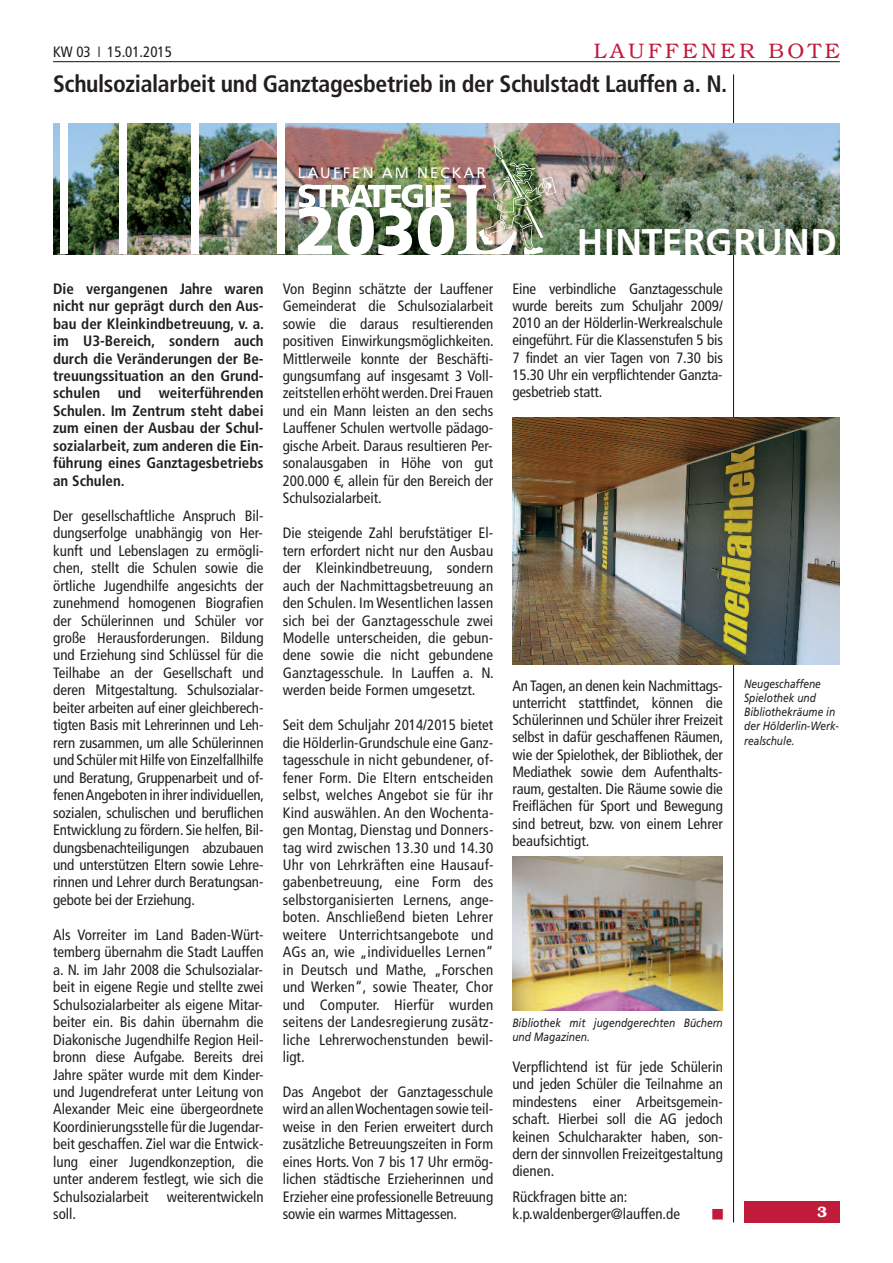
<style>
.page{position:relative;width:893px;height:1263px;background:#fff}
.page>*{position:absolute;margin:0;border:0;box-sizing:border-box;transform-origin:0 0}
.t1{font:700 36.75px "Frutiger BQ";letter-spacing:.04em;color:#fff}
.t2{font:700 condensed 23.7px "Frutiger LT";letter-spacing:-.015em;color:#231f20}
.t3{font:300 21px "Bookman LT";letter-spacing:.175em;color:#c11b3b}
.t4{font:condensed 15px/17.4px "Frutiger LT";color:#231f20;text-align:justify}
.t5{font:700 condensed 15px/17.4px "Frutiger LT";color:#231f20;text-align:justify}
.t6{font:15px "Frutiger BQ";letter-spacing:.18em;color:#fff}
.t7{font:600 15px "Bookman LT";color:#fff}
.t8{font:italic 12px/14.2px "Frutiger LT";color:#231f20;scale:.85 1}
</style>
<div class="page">
<hr style="left:733px;top:74px;width:1px;height:1148px;background:#231f20">
<hr style="left:53px;top:61px;width:787px;height:1px;background:#231f20">
<div style="left:744px;top:1201px;width:96px;height:21px;background:#c11b3b"></div>
<img style="left:53px;top:123px;width:787px;height:131px">
<img style="left:298px;top:144px;width:258px;height:110px">
<div style="left:60px;top:123px;width:8px;height:131px;background:#fff"></div>
<div style="left:119px;top:123px;width:7px;height:131px;background:#fff"></div>
<div style="left:192px;top:123px;width:7px;height:131px;background:#fff"></div>
<div style="left:278px;top:123px;width:7px;height:131px;background:#fff"></div>
<img style="left:512px;top:417px;width:328px;height:247px">
<img style="left:512px;top:856px;width:211px;height:154px">
<p class="t4" style="left:53px;top:44px;width:120px">KW 03 ❘ 15.01.2015</p>
<h3 class="t3" style="left:594px;top:38px;width:247px">LAUFFENER BOTE</h3>
<h2 class="t2" style="left:53px;top:74px;width:676px">Schulsozialarbeit und Ganztagesbetrieb in der Schulstadt Lauffen a. N.</h2>
<p class="t6" style="left:298px;top:164px;width:189px">LAUFFEN AM NECKAR</p>
<p class="t5" style="left:53px;top:281px;width:213px">Die vergangenen Jahre waren nicht nur geprägt durch den Aus&shy;bau der Kleinkindbetreuung, v. a. im U3-Bereich, sondern auch durch die Veränderungen der Be&shy;treuungssituation an den Grund&shy;schulen und weiterführenden Schulen. Im Zentrum steht dabei zum einen der Ausbau der Schul&shy;sozialarbeit, zum anderen die Ein&shy;führung eines Ganztagesbetriebs an Schulen.</p>
<p class="t4" style="left:53px;top:508px;width:213px">Der gesellschaftliche Anspruch Bil&shy;dungserfolge unabhängig von Her&shy;kunft und Lebenslagen zu ermögli&shy;chen, stellt die Schulen sowie die örtliche Jugendhilfe angesichts der zunehmend homogenen Biografien der Schülerinnen und Schüler vor große Herausforderungen. Bildung und Erziehung sind Schlüssel für die Teilhabe an der Gesellschaft und deren Mitgestaltung. Schulsozialar&shy;beiter arbeiten auf einer gleichberech&shy;tigten Basis mit Lehrerinnen und Leh&shy;rern zusammen, um alle Schülerinnen und SchülermitHilfe von Einzelfallhilfe und Beratung, Gruppenarbeit und of&shy;fenenAngeboten in ihrer individuellen, sozialen, schulischen und beruflichen Entwicklung zu fördern. Sie helfen, Bil&shy;dungsbenachteiligungen abzubauen und unterstützen Eltern sowie Lehre&shy;rinnen und Lehrer durch Beratungsan&shy;gebote bei der Erziehung.</p>
<p class="t4" style="left:53px;top:927px;width:212px">Als Vorreiter im Land Baden-Würt&shy;temberg übernahm die Stadt Lauffen a. N. im Jahr 2008 die Schulsozialar&shy;beit in eigene Regie und stellte zwei Schulsozialarbeiter als eigene Mitar&shy;beiter ein. Bis dahin übernahm die Diakonische Jugendhilfe Region Heil&shy;bronn diese Aufgabe. Bereits drei Jahre später wurde mit dem Kinder&shy;und Jugendreferat unter Leitung von Alexander Meic eine übergeordnete Koordinierungsstelle für die Jugendar&shy;beit geschaffen. Ziel war die Entwick&shy;lung einer Jugendkonzeption, die unter anderem festlegt, wie sich die Schulsozialarbeit weiterentwickeln soll.</p>
<p class="t4" style="left:283px;top:281px;width:213px">Von Beginn schätzte der Lauffener Gemeinderat die Schulsozialarbeit sowie die daraus resultierenden positiven Einwirkungsmöglichkeiten.<br>Mittlerweile konnte der Beschäfti&shy;gungsumfang auf insgesamt 3 Voll&shy;zeitstellen erhöhtwerden.Drei Frauen und ein Mann leisten an den sechs Lauffener Schulen wertvolle pädago&shy;gische Arbeit. Daraus resultieren Per&shy;sonalausgaben in Höhe von gut 200.000 €, allein für den Bereich der Schulsozialarbeit.</p>
<p class="t4" style="left:283px;top:525px;width:213px">Die steigende Zahl berufstätiger El&shy;tern erfordert nicht nur den Ausbau der Kleinkindbetreuung, sondern auch der Nachmittagsbetreuung an den Schulen. Im Wesentlichen lassen sich bei der Ganztagesschule zwei Modelle unterscheiden, die gebun&shy;dene sowie die nicht gebundene Ganztagesschule. In Lauffen a. N. werden beide Formen umgesetzt.</p>
<p class="t4" style="left:283px;top:717px;width:212px">Seit dem Schuljahr 2014/2015 bietet die Hölderlin-Grundschule eine Ganz&shy;tagesschule in nicht gebundener, of&shy;fener Form. Die Eltern entscheiden selbst, welches Angebot sie für ihr Kind auswählen. An den Wochenta&shy;gen Montag, Dienstag und Donners&shy;tag wird zwischen 13.30 und 14.30<br>Uhr von Lehrkräften eine Hausauf&shy;gabenbetreuung, eine Form des selbstorganisierten Lernens, ange&shy;boten. Anschließend bieten Lehrer weitere Unterrichtsangebote und AGs an, wie „individuelles Lernen“ in Deutsch und Mathe, „Forschen und Werken“, sowie Theater, Chor und Computer. Hierfür wurden seitens der Landesregierung zusätz&shy;liche Lehrerwochenstunden bewil&shy;ligt.</p>
<p class="t4" style="left:283px;top:1084px;width:212px">Das Angebot der Ganztagesschule wird an allenWochentagen sowie teil&shy;weise in den Ferien erweitert durch zusätzliche Betreuungszeiten in Form eines Horts. Von 7 bis 17 Uhr ermög&shy;lichen städtische Erzieherinnen und Erzieher eine professionelle Betreuung sowie ein warmes Mittagessen.</p>
<h1 class="t1" style="left:578px;top:222px;width:260px">HINTERGRUND</h1>
<p class="t4" style="left:512px;top:281px;width:212px">Eine verbindliche Ganztagesschule wurde bereits zum Schuljahr 2009/ 2010 an der Hölderlin-Werkrealschule eingeführt. Für die Klassenstufen 5 bis 7 findet an vier Tagen von 7.30 bis 15.30 Uhr ein verpflichtender Ganzta&shy;gesbetrieb statt.</p>
<p class="t4" style="left:512px;top:678px;width:213px">An Tagen, an denen kein Nachmittags&shy;unterricht stattfindet, können die Schülerinnen und Schüler ihrer Freizeit selbst in dafür geschaffenen Räumen, wie der Spielothek, der Bibliothek, der Mediathek sowie dem Aufenthalts&shy;raum, gestalten. Die Räume sowie die Freiflächen für Sport und Bewegung sind betreut, bzw. von einem Lehrer beaufsichtigt.</p>
<p class="t8" style="left:744px;top:677px;width:113px">Neugeschaffene<br>Spielothek und<br>Bibliothekräume in der Hölderlin-Werk&shy;realschule.</p>
<p class="t8" style="left:512px;top:1016px;width:249px">Bibliothek mit jugendgerechten Büchern und Magazinen.</p>
<p class="t4" style="left:512px;top:1059px;width:212px">Verpflichtend ist für jede Schülerin und jeden Schüler die Teilnahme an mindestens einer Arbeitsgemein&shy;schaft. Hierbei soll die AG jedoch keinen Schulcharakter haben, son&shy;dern der sinnvollen Freizeitgestaltung dienen.</p>
<p class="t4" style="left:512px;top:1189px;width:169px">Rückfragen bitte an: k.p.waldenberger@lauffen.de</p>
<p class="t7" style="left:817px;top:1203px;width:11px">3</p>
</div>
